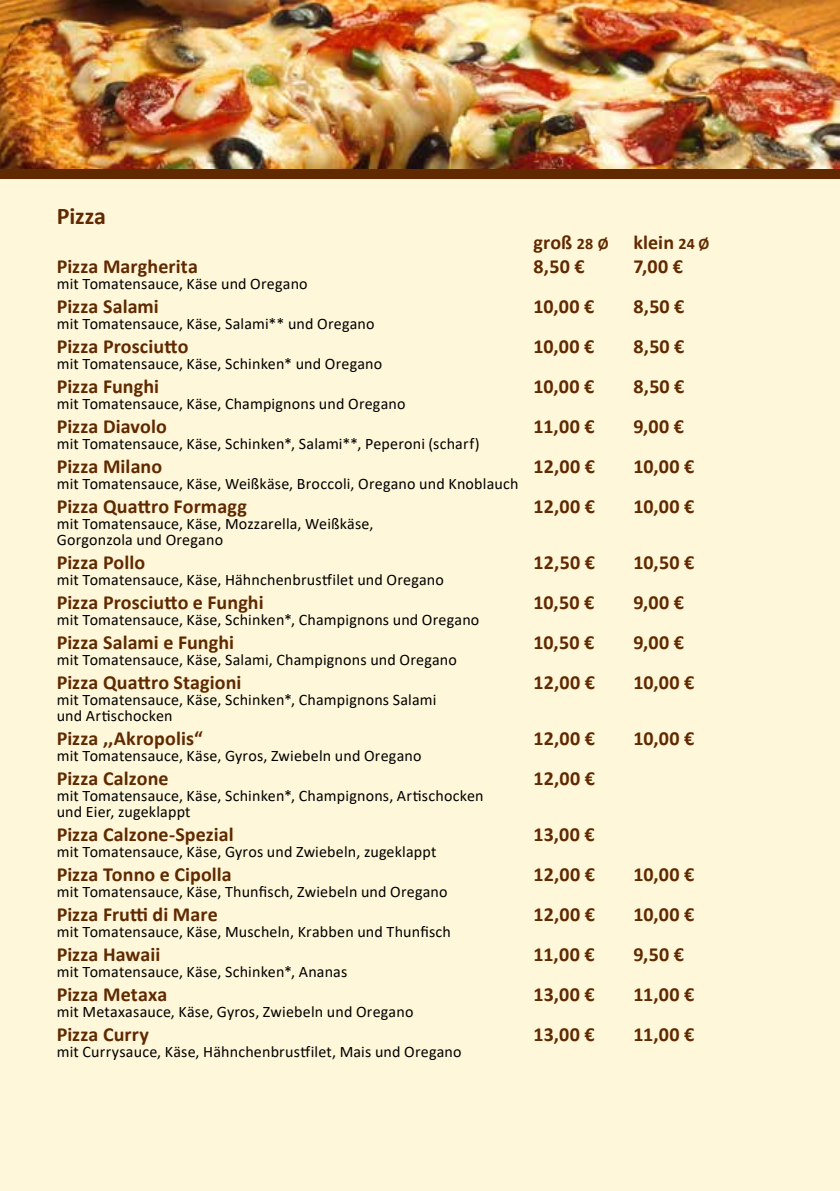
<style>
.page{position:relative;width:840px;height:1191px;background:#fff}
.page>*{position:absolute;margin:0;border:0;box-sizing:border-box;transform-origin:0 0}
.t1{font:700 24px "Calibri";letter-spacing:-.005em;color:#602900}
.t2{font:700 20px "Calibri";letter-spacing:.005em;color:#602900}
.t3{font:16px/16px "Calibri";letter-spacing:.01em;color:#000}
.s1{font-size:16px}
</style>
<div class="page">
<div style="left:0;top:0;width:839px;height:1191px;background:#fff7d9"></div>
<img style="left:0;top:0;width:839px;height:169px">
<div style="left:0;top:169px;width:839px;height:10px;background:#602900"></div>
<h1 class="t1" style="left:57px;top:199px;width:51px">Pizza</h1>
<p class="t2" style="left:533px;top:228px;width:177px">groß <span class="s1">28 Ø</span> klein <span class="s1">24 Ø</span></p>
<p class="t2" style="left:57px;top:252px;width:143px">Pizza Margherita</p>
<p class="t2" style="left:533px;top:252px;width:53px">8,50 €</p>
<p class="t2" style="left:633px;top:252px;width:51px">7,00 €</p>
<p class="t3" style="left:57px;top:275px;width:252px">mit Tomatensauce, Käse und Oregano</p>
<p class="t2" style="left:57px;top:292px;width:104px">Pizza Salami</p>
<p class="t2" style="left:533px;top:292px;width:62px">10,00 €</p>
<p class="t2" style="left:633px;top:292px;width:53px">8,50 €</p>
<p class="t3" style="left:57px;top:315px;width:319px">mit Tomatensauce, Käse, Salami** und Oregano</p>
<p class="t2" style="left:57px;top:332px;width:133px">Pizza Prosciutto</p>
<p class="t2" style="left:533px;top:332px;width:62px">10,00 €</p>
<p class="t2" style="left:633px;top:332px;width:53px">8,50 €</p>
<p class="t3" style="left:57px;top:355px;width:327px">mit Tomatensauce, Käse, Schinken* und Oregano</p>
<p class="t2" style="left:57px;top:372px;width:104px">Pizza Funghi</p>
<p class="t2" style="left:533px;top:372px;width:62px">10,00 €</p>
<p class="t2" style="left:633px;top:372px;width:53px">8,50 €</p>
<p class="t3" style="left:57px;top:395px;width:350px">mit Tomatensauce, Käse, Champignons und Oregano</p>
<p class="t2" style="left:57px;top:412px;width:111px">Pizza Diavolo</p>
<p class="t2" style="left:533px;top:412px;width:62px">11,00 €</p>
<p class="t2" style="left:633px;top:412px;width:52px">9,00 €</p>
<p class="t3" style="left:57px;top:435px;width:424px">mit Tomatensauce, Käse, Schinken*, Salami**, Peperoni (scharf)</p>
<p class="t2" style="left:57px;top:452px;width:107px">Pizza Milano</p>
<p class="t2" style="left:533px;top:452px;width:63px">12,00 €</p>
<p class="t2" style="left:633px;top:452px;width:62px">10,00 €</p>
<p class="t3" style="left:57px;top:475px;width:463px">mit Tomatensauce, Käse, Weißkäse, Broccoli, Oregano und Knoblauch</p>
<p class="t2" style="left:57px;top:492px;width:191px">Pizza Quattro Formagg</p>
<p class="t2" style="left:533px;top:492px;width:63px">12,00 €</p>
<p class="t2" style="left:633px;top:492px;width:62px">10,00 €</p>
<p class="t3" style="left:57px;top:515px;width:318px">mit Tomatensauce, Käse, Mozzarella, Weißkäse,<br>Gorgonzola und Oregano</p>
<p class="t2" style="left:57px;top:548px;width:90px">Pizza Pollo</p>
<p class="t2" style="left:533px;top:548px;width:63px">12,50 €</p>
<p class="t2" style="left:633px;top:548px;width:62px">10,50 €</p>
<p class="t3" style="left:57px;top:571px;width:388px">mit Tomatensauce, Käse, Hähnchenbrustfilet und Oregano</p>
<p class="t2" style="left:57px;top:588px;width:208px">Pizza Prosciutto e Funghi</p>
<p class="t2" style="left:533px;top:588px;width:62px">10,50 €</p>
<p class="t2" style="left:633px;top:588px;width:52px">9,00 €</p>
<p class="t3" style="left:57px;top:611px;width:424px">mit Tomatensauce, Käse, Schinken*, Champignons und Oregano</p>
<p class="t2" style="left:57px;top:628px;width:179px">Pizza Salami e Funghi</p>
<p class="t2" style="left:533px;top:628px;width:62px">10,50 €</p>
<p class="t2" style="left:633px;top:628px;width:52px">9,00 €</p>
<p class="t3" style="left:57px;top:651px;width:401px">mit Tomatensauce, Käse, Salami, Champignons und Oregano</p>
<p class="t2" style="left:57px;top:668px;width:186px">Pizza Quattro Stagioni</p>
<p class="t2" style="left:533px;top:668px;width:63px">12,00 €</p>
<p class="t2" style="left:633px;top:668px;width:62px">10,00 €</p>
<p class="t3" style="left:57px;top:691px;width:381px">mit Tomatensauce, Käse, Schinken*, Champignons Salami und Artischocken</p>
<p class="t2" style="left:57px;top:724px;width:147px">Pizza ,,Akropolis“</p>
<p class="t2" style="left:533px;top:724px;width:63px">12,00 €</p>
<p class="t2" style="left:633px;top:724px;width:62px">10,00 €</p>
<p class="t3" style="left:57px;top:747px;width:366px">mit Tomatensauce, Käse, Gyros, Zwiebeln und Oregano</p>
<p class="t2" style="left:57px;top:764px;width:113px">Pizza Calzone</p>
<p class="t2" style="left:533px;top:764px;width:63px">12,00 €</p>
<p class="t3" style="left:57px;top:787px;width:428px">mit Tomatensauce, Käse, Schinken*, Champignons, Artischocken und Eier, zugeklappt</p>
<p class="t2" style="left:57px;top:820px;width:178px">Pizza Calzone-Spezial</p>
<p class="t2" style="left:533px;top:820px;width:63px">13,00 €</p>
<p class="t3" style="left:57px;top:843px;width:381px">mit Tomatensauce, Käse, Gyros und Zwiebeln, zugeklappt</p>
<p class="t2" style="left:57px;top:860px;width:176px">Pizza Tonno e Cipolla</p>
<p class="t2" style="left:533px;top:860px;width:63px">12,00 €</p>
<p class="t2" style="left:633px;top:860px;width:62px">10,00 €</p>
<p class="t3" style="left:57px;top:883px;width:392px">mit Tomatensauce, Käse, Thunfisch, Zwiebeln und Oregano</p>
<p class="t2" style="left:57px;top:900px;width:162px">Pizza Frutti di Mare</p>
<p class="t2" style="left:533px;top:900px;width:63px">12,00 €</p>
<p class="t2" style="left:633px;top:900px;width:62px">10,00 €</p>
<p class="t3" style="left:57px;top:923px;width:395px">mit Tomatensauce, Käse, Muscheln, Krabben und Thunfisch</p>
<p class="t2" style="left:57px;top:940px;width:105px">Pizza Hawaii</p>
<p class="t2" style="left:533px;top:940px;width:62px">11,00 €</p>
<p class="t2" style="left:633px;top:940px;width:52px">9,50 €</p>
<p class="t3" style="left:57px;top:963px;width:292px">mit Tomatensauce, Käse, Schinken*, Ananas</p>
<p class="t2" style="left:57px;top:980px;width:112px">Pizza Metaxa</p>
<p class="t2" style="left:533px;top:980px;width:63px">13,00 €</p>
<p class="t2" style="left:633px;top:980px;width:62px">11,00 €</p>
<p class="t3" style="left:57px;top:1003px;width:358px">mit Metaxasauce, Käse, Gyros, Zwiebeln und Oregano</p>
<p class="t2" style="left:57px;top:1020px;width:94px">Pizza Curry</p>
<p class="t2" style="left:533px;top:1020px;width:63px">13,00 €</p>
<p class="t2" style="left:633px;top:1020px;width:62px">11,00 €</p>
<p class="t3" style="left:57px;top:1043px;width:406px">mit Currysauce, Käse, Hähnchenbrustfilet, Mais und Oregano</p>
</div>
